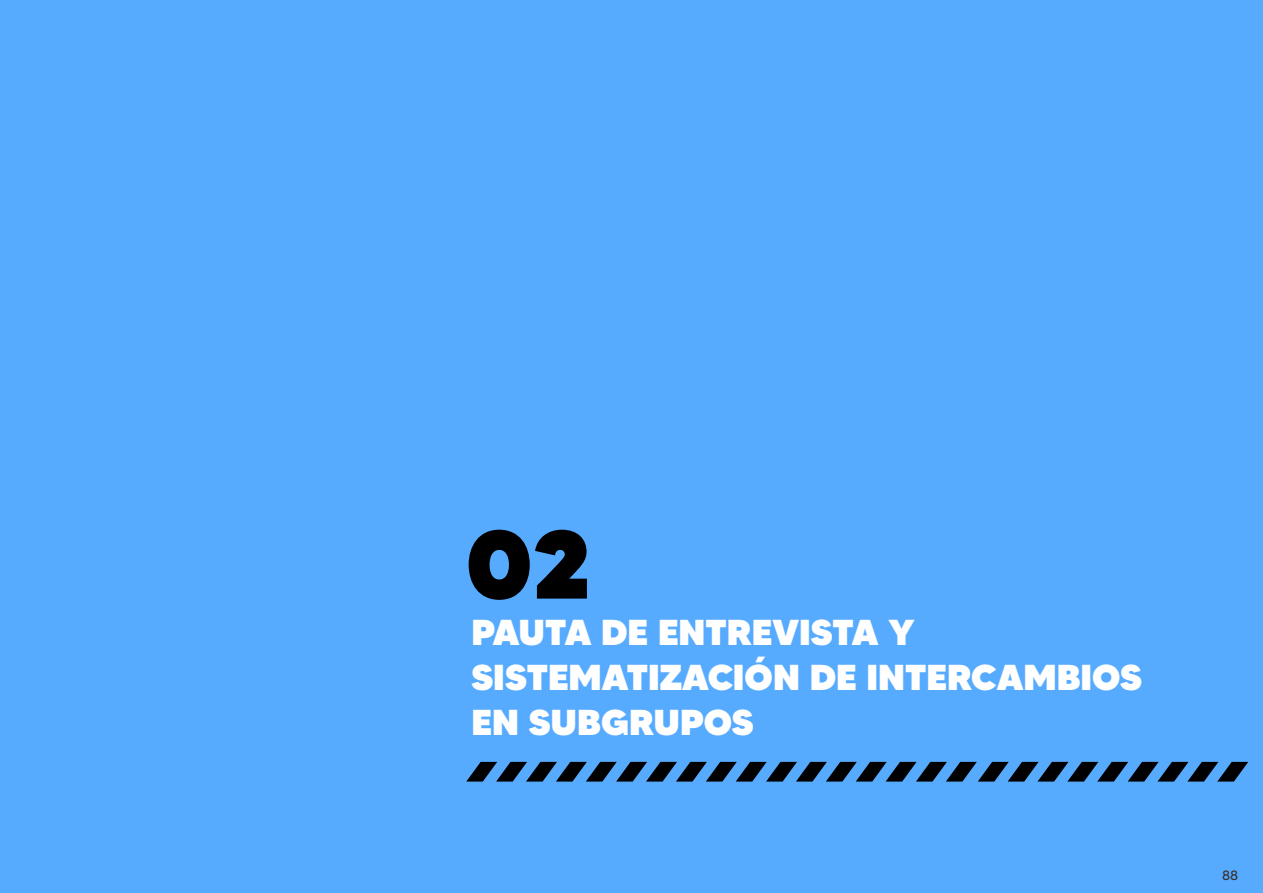
<style>
.page{position:relative;width:1263px;height:893px;background:#57abff}
.page>*{position:absolute;margin:0;border:0;box-sizing:border-box;transform-origin:0 0}
.t1{font:900 96.75px "MADETOMMY";color:#000}
.t2{font:900 36px/45px "MADETOMMY";color:#fff}
.t3{font:13.5px "MADETOMMY";color:#373435}
</style>
<div class="page">
<svg style="left:466px;top:762px;width:782px;height:20px"></svg>
<h1 class="t1" style="left:466px;top:531px;width:126px">02</h1>
<p class="t2" style="left:472px;top:613px;width:672px">PAUTA DE ENTREVISTA Y<br>SISTEMATIZACIÓN DE INTERCAMBIOS<br>EN SUBGRUPOS</p>
<p class="t3" style="left:1222px;top:871px;width:18px">88</p>
</div>
